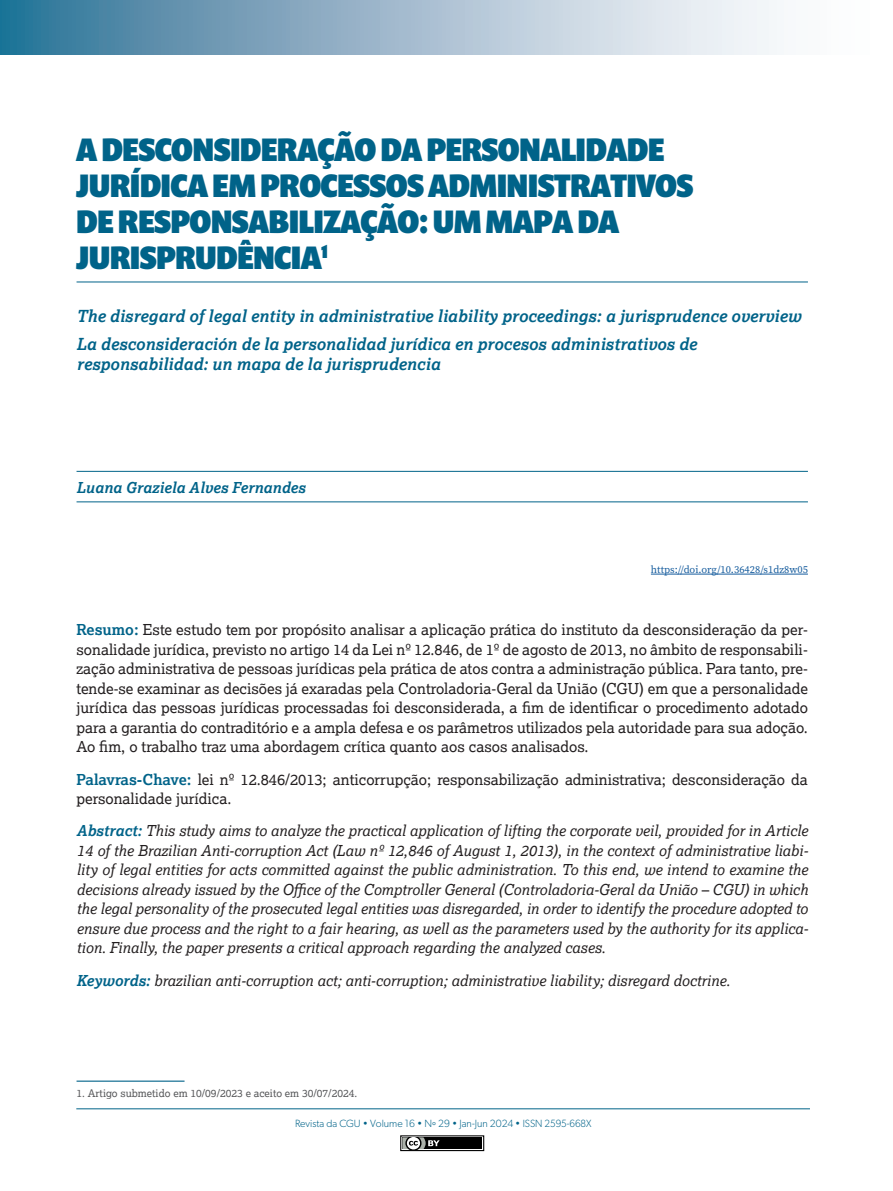
<style>
.page{position:relative;width:893px;height:1191px;background:#fff}
.page>*{position:absolute;margin:0;border:0;box-sizing:border-box;transform-origin:0 0}
.TÍTULO_DO_ARTIGO{font:900 33px/36px "Prenton RP Cond";color:#006389}
.TÍTULO_DO_ARTIGO_ESTRANGEIRO{font:italic 700 16.5px/19.5px "Lexia";color:#006389}
.RESUMO{font:italic 15px/19.5px "Lexia";color:#231f20;text-align:justify}
.RESUMO-2{font:15px/19.5px "Lexia";color:#231f20;text-align:justify}
.NOME_DO_AUTOR{font:italic 700 15px "Lexia";color:#006389}
.t1{font:300 10.5px "Gibson";color:#006389}
.NOTA_DE_RODAPÉ{font:10.5px "Lexia";color:#57585a}
.ORCID{font:10.5px "Source Serif Variable";color:#175d9e}
.s1{font-weight:700;color:#006389}
</style>
<div class="page">
<svg style="left:0;top:0;width:777px;height:54px;background:#99b7ca"></svg>
<hr style="left:76px;top:1108px;width:734px;height:1px;background:#006389">
<div style="left:400px;top:1135px;width:84px;height:16px;border:1px solid #000"></div>
<div style="left:402px;top:1137px;width:80px;height:12px;background:#000"></div>
<svg style="left:402px;top:1137px;width:38px;height:12px"></svg>
<hr style="left:77px;top:282px;width:731px;height:1px;background:#006389">
<hr style="left:77px;top:471px;width:731px;height:1px;background:#006389">
<hr style="left:77px;top:501px;width:731px;height:1px;background:#006389">
<hr style="left:651px;top:574px;width:157px;height:1px;background:#175d9e">
<hr style="left:77px;top:1080px;width:108px;height:1px;background:#006389">
<p class="TÍTULO_DO_ARTIGO" style="left:77px;top:131px;width:618px">A DESCONSIDERAÇÃO DA PERSONALIDADE<br>JURÍDICA EM PROCESSOS ADMINISTRATIVOS<br>DE RESPONSABILIZAÇÃO: UM MAPA DA<br>JURISPRUDÊNCIA<sup>1</sup></p>
<p class="TÍTULO_DO_ARTIGO_ESTRANGEIRO" style="left:77px;top:306px;width:726px">The disregard of legal entity in administrative liability proceedings: a jurisprudence overview</p>
<p class="TÍTULO_DO_ARTIGO_ESTRANGEIRO" style="left:77px;top:334px;width:622px">La desconsideración de la personalidad jurídica en procesos administrativos de responsabilidad: un mapa de la jurisprudencia</p>
<p class="NOME_DO_AUTOR" style="left:77px;top:478px;width:230px">Luana Graziela Alves Fernandes</p>
<p class="ORCID" style="left:651px;top:563px;width:159px">https://doi.org/10.36428/s1dz8w05</p>
<p class="RESUMO-2" style="left:77px;top:620px;width:733px"><span class="s1">Resumo:</span> Este estudo tem por propósito analisar a aplicação prática do instituto da desconsideração da per&shy;sonalidade jurídica, previsto no artigo 14 da Lei nº 12.846, de 1º de agosto de 2013, no âmbito de responsabili&shy;zação administrativa de pessoas jurídicas pela prática de atos contra a administração pública. Para tanto, pre&shy;tende-se examinar as decisões já exaradas pela Controladoria-Geral da União (CGU) em que a personalidade jurídica das pessoas jurídicas processadas foi desconsiderada, a fim de identificar o procedimento adotado para a garantia do contraditório e a ampla defesa e os parâmetros utilizados pela autoridade para sua adoção.<br>Ao fim, o trabalho traz uma abordagem crítica quanto aos casos analisados.</p>
<p class="RESUMO-2" style="left:77px;top:769px;width:733px"><span class="s1">Palavras-Chave:</span> lei nº 12.846/2013; anticorrupção; responsabilização administrativa; desconsideração da personalidade jurídica.</p>
<p class="RESUMO" style="left:77px;top:821px;width:733px"><span class="s1">Abstract:</span> This study aims to analyze the practical application of lifting the corporate veil, provided for in Article 14 of the Brazilian Anti-corruption Act (Law nº 12,846 of August 1, 2013), in the context of administrative liabi&shy;lity of legal entities for acts committed against the public administration. To this end, we intend to examine the decisions already issued by the Office of the Comptroller General (Controladoria-Geral da União – CGU) in which the legal personality of the prosecuted legal entities was disregarded, in order to identify the procedure adopted to ensure due process and the right to a fair hearing, as well as the parameters used by the authority for its applica&shy;tion. Finally, the paper presents a critical approach regarding the analyzed cases.</p>
<p class="RESUMO" style="left:77px;top:970px;width:655px"><span class="s1">Keywords:</span> brazilian anti-corruption act; anti-corruption; administrative liability; disregard doctrine.</p>
<p class="NOTA_DE_RODAPÉ" style="left:77px;top:1087px;width:282px">1. Artigo submetido em 10/09/2023 e aceito em 30/07/2024.</p>
<p class="t1" style="left:295px;top:1116px;width:298px">Revista da CGU • Volume 16 • Nº 29 • Jan-Jun 2024 • ISSN 2595-668X</p>
</div>
